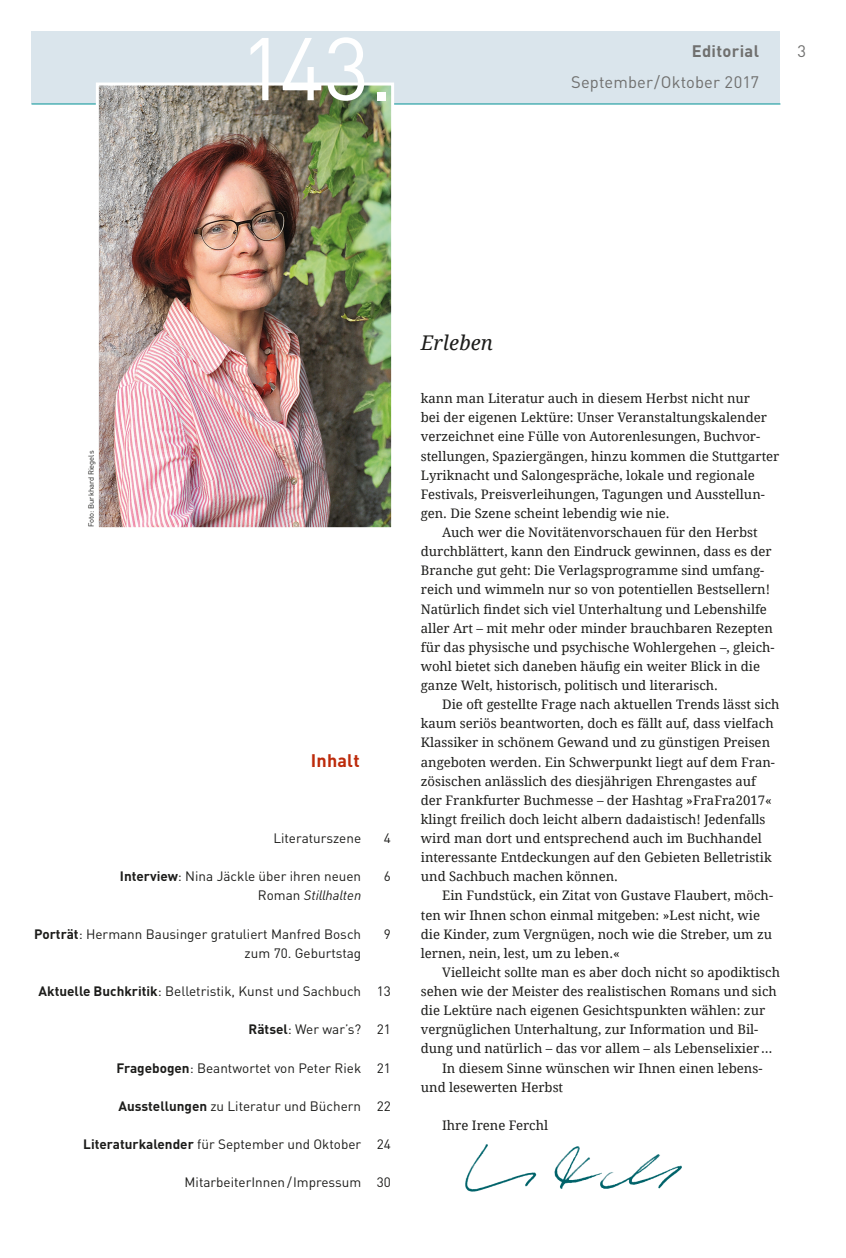
<style>
.page{position:relative;width:846px;height:1258px;background:#fff}
.page>*{position:absolute;margin:0;border:0;box-sizing:border-box;transform-origin:0 0}
.t1{font:87.45px "DINOT";color:#fff}
.t2{font:italic 20.25px "Droid Serif";letter-spacing:.005em;color:#1d1d1b}
.t3{font:700 18px "DINOT";letter-spacing:.01em;color:#bd2b0b}
.t4{font:16.5px "DINOT";letter-spacing:.01em;color:#70706f}
.t5{font:700 16.5px "DINOT";letter-spacing:.02em;color:#70706f}
.t6{font:13.5px/19.2px "DINOT";color:#1d1d1b;text-align:right}
.t7{font:13.2px "Droid Serif";color:#1d1d1b}
.t8{font:7.5px "DINOT";color:#1d1d1b}
.s1{font-weight:700}
.s2{font-style:italic}
</style>
<div class="page">
<div style="left:31px;top:32px;width:749px;height:72px;background:#dae5ec"></div>
<hr style="left:31px;top:104px;width:749px;height:1px;background:#009295">
<img style="left:465px;top:1144px;width:217px;height:48px">
<img style="left:94px;top:82px;width:301px;height:446px">
<h1 class="t1" style="left:239px;top:9px;width:155px">143.</h1>
<p class="t5" style="left:691px;top:40px;width:69px">Editorial</p>
<p class="t4" style="left:797px;top:40px;width:10px">3</p>
<p class="t4" style="left:571px;top:71px;width:189px">September/Oktober 2017</p>
<p class="t8" style="left:86px;top:527px;width:78px;rotate:-90deg">Foto: Burkhard Riegels</p>
<h3 class="t3" style="left:311px;top:748px;width:50px">Inhalt</h3>
<p class="t6" style="left:273px;top:828px;width:89px">Literaturszene</p>
<p class="t6" style="left:120px;top:866px;width:243px"><span class="s1">Interview</span>: Nina Jäckle über ihren neuen<br>Roman <span class="s2">Stillhalten</span></p>
<p class="t6" style="left:34px;top:924px;width:328px"><span class="s1">Porträt</span>: Hermann Bausinger gratuliert Manfred Bosch zum 70. Geburtstag</p>
<p class="t6" style="left:39px;top:981px;width:324px"><span class="s1">Aktuelle Buchkritik</span>: Belletristik, Kunst und Sachbuch</p>
<p class="t6" style="left:248px;top:1019px;width:114px"><span class="s1">Rätsel</span>: Wer war’s?</p>
<p class="t6" style="left:116px;top:1057px;width:246px"><span class="s1">Fragebogen</span>: Beantwortet von Peter Riek</p>
<p class="t6" style="left:118px;top:1096px;width:244px"><span class="s1">Ausstellungen</span> zu Literatur und Büchern</p>
<p class="t6" style="left:83px;top:1134px;width:279px"><span class="s1">Literaturkalender</span> für September und Oktober</p>
<p class="t6" style="left:184px;top:1172px;width:178px">MitarbeiterInnen / Impressum</p>
<p class="t6" style="left:384px;top:828px;width:9px">4</p>
<p class="t6" style="left:384px;top:866px;width:9px">6</p>
<p class="t6" style="left:384px;top:924px;width:9px">9</p>
<p class="t6" style="left:377px;top:981px;width:16px">13</p>
<p class="t6" style="left:377px;top:1019px;width:16px">21</p>
<p class="t6" style="left:377px;top:1057px;width:16px">21</p>
<p class="t6" style="left:377px;top:1096px;width:16px">22</p>
<p class="t6" style="left:377px;top:1134px;width:16px">24</p>
<p class="t6" style="left:377px;top:1172px;width:16px">30</p>
<h2 class="t2" style="left:421px;top:330px;width:74px">Erleben</h2>
<p class="t7" style="left:421px;top:390px;width:330px">kann man Literatur auch in diesem Herbst nicht nur</p>
<p class="t7" style="left:421px;top:409px;width:347px">bei der eigenen Lektüre: Unser Veranstaltungskalender</p>
<p class="t7" style="left:421px;top:428px;width:341px">verzeichnet eine Fülle von Autorenlesungen, Buchvor-</p>
<p class="t7" style="left:421px;top:448px;width:360px">stellungen, Spaziergängen, hinzu kommen die Stuttgarter</p>
<p class="t7" style="left:421px;top:467px;width:335px">Lyriknacht und Salongespräche, lokale und regionale</p>
<p class="t7" style="left:421px;top:486px;width:345px">Festivals, Preisverleihungen, Tagungen und Ausstellun-</p>
<p class="t7" style="left:421px;top:505px;width:250px">gen. Die Szene scheint lebendig wie nie.</p>
<p class="t7" style="left:442px;top:524px;width:317px">Auch wer die Novitätenvorschauen für den Herbst</p>
<p class="t7" style="left:421px;top:543px;width:352px">durchblättert, kann den Eindruck gewinnen, dass es der</p>
<p class="t7" style="left:421px;top:562px;width:345px">Branche gut geht: Die Verlagsprogramme sind umfang-</p>
<p class="t7" style="left:421px;top:581px;width:350px">reich und wimmeln nur so von potentiellen Bestsellern!</p>
<p class="t7" style="left:421px;top:601px;width:347px">Natürlich findet sich viel Unterhaltung und Lebenshilfe</p>
<p class="t7" style="left:421px;top:620px;width:353px">aller Art – mit mehr oder minder brauchbaren Rezepten</p>
<p class="t7" style="left:421px;top:639px;width:355px">für das physische und psychische Wohlergehen –, gleich-</p>
<p class="t7" style="left:421px;top:658px;width:341px">wohl bietet sich daneben häufig ein weiter Blick in die</p>
<p class="t7" style="left:421px;top:677px;width:298px">ganze Welt, historisch, politisch und literarisch.</p>
<p class="t7" style="left:442px;top:696px;width:339px">Die oft gestellte Frage nach aktuellen Trends lässt sich</p>
<p class="t7" style="left:421px;top:715px;width:354px">kaum seriös beantworten, doch es fällt auf, dass vielfach</p>
<p class="t7" style="left:421px;top:734px;width:351px">Klassiker in schönem Gewand und zu günstigen Preisen</p>
<p class="t7" style="left:421px;top:754px;width:355px">angeboten werden. Ein Schwerpunkt liegt auf dem Fran-</p>
<p class="t7" style="left:421px;top:773px;width:336px">zösischen anlässlich des diesjährigen Ehrengastes auf</p>
<p class="t7" style="left:421px;top:792px;width:352px">der Frankfurter Buchmesse – der Hashtag »FraFra2017«</p>
<p class="t7" style="left:421px;top:811px;width:346px">klingt freilich doch leicht albern dadaistisch! Jedenfalls</p>
<p class="t7" style="left:421px;top:830px;width:342px">wird man dort und entsprechend auch im Buchhandel</p>
<p class="t7" style="left:421px;top:849px;width:352px">interessante Entdeckungen auf den Gebieten Belletristik</p>
<p class="t7" style="left:421px;top:868px;width:198px">und Sachbuch machen können.</p>
<p class="t7" style="left:442px;top:887px;width:332px">Ein Fundstück, ein Zitat von Gustave Flaubert, möch-</p>
<p class="t7" style="left:421px;top:906px;width:340px">ten wir Ihnen schon einmal mitgeben: »Lest nicht, wie</p>
<p class="t7" style="left:421px;top:926px;width:353px">die Kinder, zum Vergnügen, noch wie die Streber, um zu</p>
<p class="t7" style="left:421px;top:945px;width:200px">lernen, nein, lest, um zu leben.«</p>
<p class="t7" style="left:442px;top:964px;width:339px">Vielleicht sollte man es aber doch nicht so apodiktisch</p>
<p class="t7" style="left:421px;top:983px;width:357px">sehen wie der Meister des realistischen Romans und sich</p>
<p class="t7" style="left:421px;top:1002px;width:346px">die Lektüre nach eigenen Gesichtspunkten wählen: zur</p>
<p class="t7" style="left:421px;top:1021px;width:339px">vergnüglichen Unterhaltung, zur Information und Bil-</p>
<p class="t7" style="left:421px;top:1040px;width:353px">dung und natürlich – das vor allem – als Lebenselixier …</p>
<p class="t7" style="left:442px;top:1059px;width:322px">In diesem Sinne wünschen wir Ihnen einen lebens-</p>
<p class="t7" style="left:421px;top:1079px;width:144px">und lesewerten Herbst</p>
<p class="t7" style="left:442px;top:1117px;width:107px">Ihre Irene Ferchl</p>
</div>
